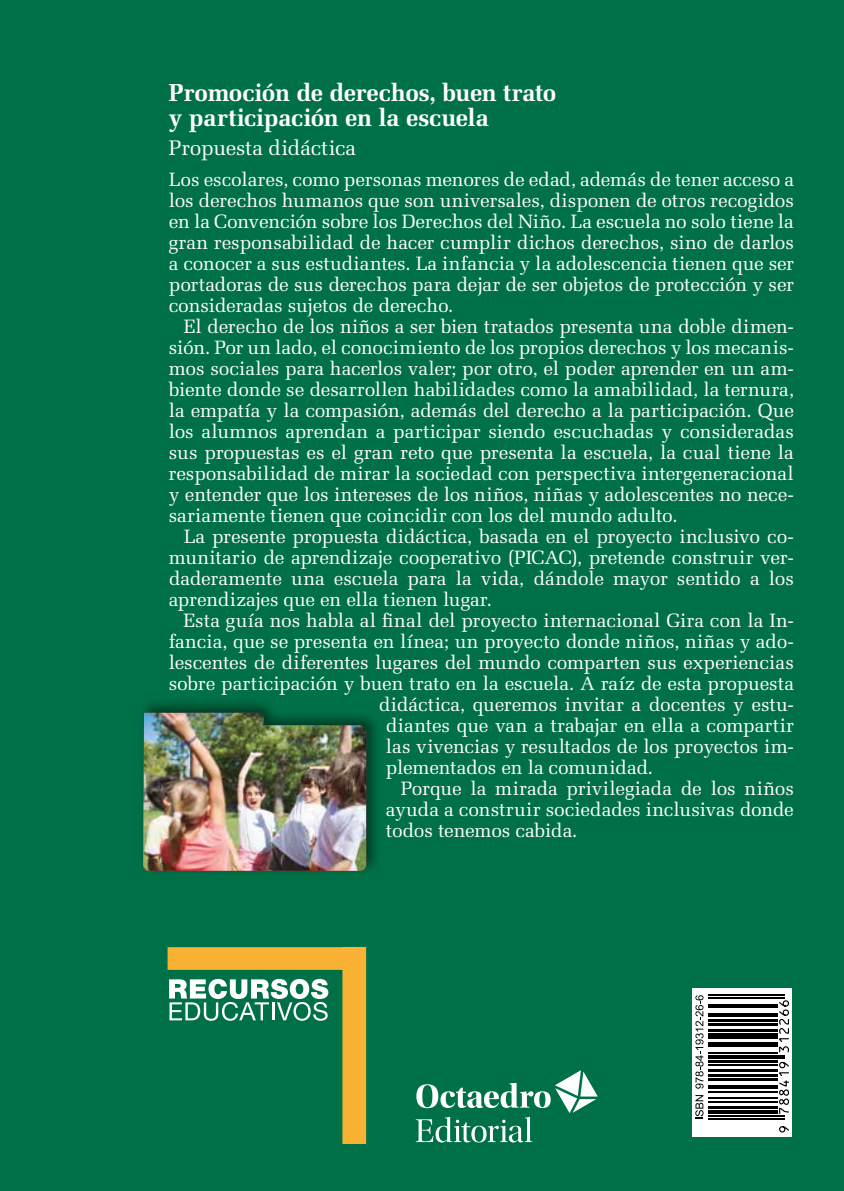
<style>
.page{position:relative;width:844px;height:1191px;background:#fff}
.page>*{position:absolute;margin:0;border:0;box-sizing:border-box;transform-origin:0 0}
.t1{font:700 24.5px/24.5px "Melior LT Std";letter-spacing:-.015em;color:#fff}
.t2{font:21px "Melior LT Std";letter-spacing:-.005em;color:#fff}
.t3{font:19.25px/21px "Melior LT Std";letter-spacing:-.005em;color:#fff;text-align:justify}
</style>
<div class="page">
<div style="left:0;top:0;width:843px;height:1191px;background:#007147"></div>
<div style="left:137px;top:697px;width:245px;height:180px;background:#000;opacity:.5"></div>
<img style="left:143px;top:713px;width:223px;height:157px">
<svg style="left:415px;top:1070px;width:182px;height:72px"></svg>
<svg style="left:167px;top:947px;width:199px;height:197px"></svg>
<svg style="left:692px;top:988px;width:99px;height:148px;background:#d5d5d5"></svg>
<hr style="left:707px;top:1117px;width:77px;height:2px;background:#000">
<hr style="left:707px;top:1115px;width:77px;height:1px;background:#000">
<hr style="left:707px;top:1110px;width:70px;height:4px;background:#000">
<hr style="left:707px;top:1106px;width:70px;height:2px;background:#000">
<hr style="left:707px;top:1100px;width:70px;height:2px;background:#000">
<hr style="left:707px;top:1097px;width:70px;height:1px;background:#000">
<hr style="left:707px;top:1091px;width:70px;height:2px;background:#000">
<hr style="left:707px;top:1087px;width:70px;height:2px;background:#000">
<hr style="left:707px;top:1085px;width:70px;height:1px;background:#000">
<hr style="left:707px;top:1078px;width:70px;height:3px;background:#000">
<hr style="left:707px;top:1074px;width:70px;height:3px;background:#000">
<hr style="left:707px;top:1069px;width:70px;height:3px;background:#000">
<hr style="left:707px;top:1064px;width:70px;height:1px;background:#000">
<hr style="left:707px;top:1060px;width:70px;height:2px;background:#000">
<hr style="left:707px;top:1057px;width:77px;height:2px;background:#000">
<hr style="left:707px;top:1055px;width:77px;height:1px;background:#000">
<hr style="left:707px;top:1052px;width:70px;height:1px;background:#000">
<hr style="left:707px;top:1045px;width:70px;height:2px;background:#000">
<hr style="left:707px;top:1042px;width:70px;height:2px;background:#000">
<hr style="left:707px;top:1036px;width:70px;height:3px;background:#000">
<hr style="left:707px;top:1032px;width:70px;height:3px;background:#000">
<hr style="left:707px;top:1028px;width:70px;height:3px;background:#000">
<hr style="left:707px;top:1023px;width:70px;height:3px;background:#000">
<hr style="left:707px;top:1019px;width:70px;height:3px;background:#000">
<hr style="left:707px;top:1015px;width:70px;height:2px;background:#000">
<hr style="left:707px;top:1013px;width:70px;height:1px;background:#000">
<hr style="left:707px;top:1006px;width:70px;height:1px;background:#000">
<hr style="left:707px;top:1004px;width:70px;height:1px;background:#000">
<hr style="left:707px;top:997px;width:77px;height:1px;background:#000">
<hr style="left:707px;top:994px;width:77px;height:2px;background:#000">
<svg style="left:778px;top:1125px;width:10px;height:7px"></svg>
<svg style="left:778px;top:1061px;width:10px;height:53px"></svg>
<svg style="left:778px;top:999px;width:10px;height:54px"></svg>
<svg style="left:695px;top:1095px;width:8px;height:23px"></svg>
<svg style="left:695px;top:995px;width:8px;height:93px"></svg>
<p class="t1" style="left:169px;top:80px;width:389px">Promoción de derechos, buen trato y participación en la escuela</p>
<p class="t2" style="left:169px;top:135px;width:189px">Propuesta didáctica</p>
<p class="t3" style="left:169px;top:169px;width:626px">Los escolares, como personas menores de edad, además de tener acceso a los derechos humanos que son universales, disponen de otros recogidos en la Convención sobre los Derechos del Niño. La escuela no solo tiene la gran responsabilidad de hacer cumplir dichos derechos, sino de darlos a conocer a sus estudiantes. La infancia y la adolescencia tienen que ser portadoras de sus derechos para dejar de ser objetos de protección y ser consideradas sujetos de derecho.</p>
<p class="t3" style="left:169px;top:316px;width:626px;text-indent:15px">El derecho de los niños a ser bien tratados presenta una doble dimen&shy;sión. Por un lado, el conocimiento de los propios derechos y los mecanis&shy;mos sociales para hacerlos valer; por otro, el poder aprender en un am&shy;biente donde se desarrollen habilidades como la amabilidad, la ternura, la empatía y la compasión, además del derecho a la participación. Que los alumnos aprendan a participar siendo escuchadas y consideradas sus propuestas es el gran reto que presenta la escuela, la cual tiene la responsabilidad de mirar la sociedad con perspectiva intergeneracional y entender que los intereses de los niños, niñas y adolescentes no nece&shy;sariamente tienen que coincidir con los del mundo adulto.</p>
<p class="t3" style="left:169px;top:526px;width:626px;text-indent:15px">La presente propuesta didáctica, basada en el proyecto inclusivo co&shy;munitario de aprendizaje cooperativo (PICAC), pretende construir ver&shy;daderamente una escuela para la vida, dándole mayor sentido a los aprendizajes que en ella tienen lugar.</p>
<p class="t3" style="left:184px;top:610px;width:611px">Esta guía nos habla al final del proyecto internacional Gira con la In-</p>
<p class="t3" style="left:169px;top:631px;width:626px">fancia, que se presenta en línea; un proyecto donde niños, niñas y ado-</p>
<p class="t3" style="left:169px;top:652px;width:626px">lescentes de diferentes lugares del mundo comparten sus experiencias</p>
<p class="t3" style="left:169px;top:673px;width:626px">sobre participación y buen trato en la escuela. A raíz de esta propuesta</p>
<p class="t3" style="left:379px;top:694px;width:416px">didáctica, queremos invitar a docentes y estu-</p>
<p class="t3" style="left:386px;top:715px;width:409px">diantes que van a trabajar en ella a compartir</p>
<p class="t3" style="left:386px;top:736px;width:409px">las vivencias y resultados de los proyectos im-</p>
<p class="t3" style="left:386px;top:757px;width:269px">plementados en la comunidad.</p>
<p class="t3" style="left:400px;top:778px;width:394px">Porque la mirada privilegiada de los niños</p>
<p class="t3" style="left:386px;top:799px;width:409px">ayuda a construir sociedades inclusivas donde</p>
<p class="t3" style="left:386px;top:820px;width:193px">todos tenemos cabida.</p>
</div>
